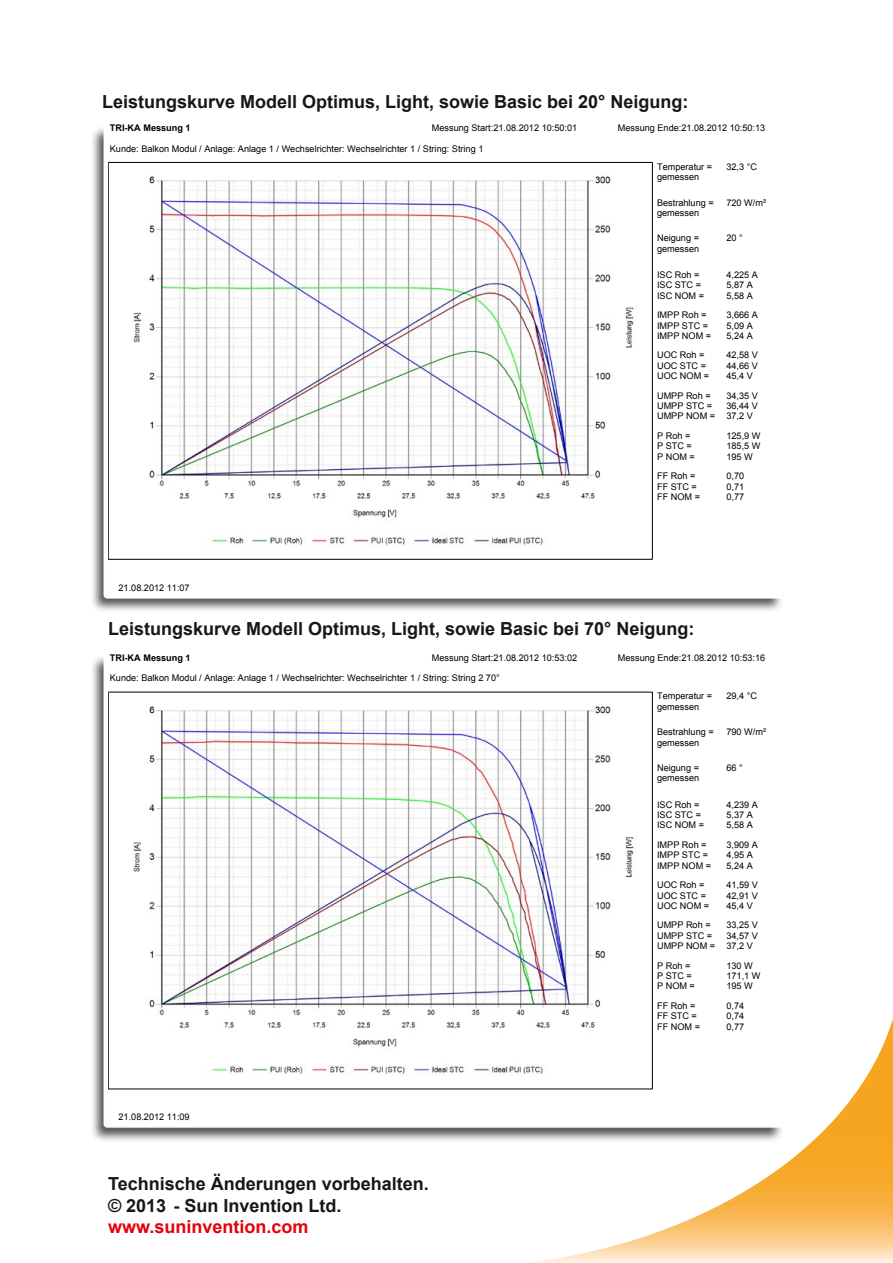
<style>
.page{position:relative;width:893px;height:1263px;background:#fff}
.page>*{position:absolute;margin:0;border:0;box-sizing:border-box;transform-origin:0 0}
.t1{font:700 18px/21.6px "Arial";color:#181716}
.t2{font:700 18px "Arial";color:#e3000b}
.t3{font:9.15px/10.4px "Arial";color:#000}
.t4{font:700 9.15px "Arial";color:#000}
</style>
<div class="page">
<svg style="left:529px;top:1019px;width:364px;height:244px"></svg>
<div style="left:91px;top:126px;width:693px;height:487px;background:#181716;opacity:.75"></div>
<div style="left:104px;top:119px;width:685px;height:480px;background:#fff"></div>
<img style="left:109px;top:163px;width:543px;height:396px">
<hr style="left:108px;top:162px;width:544px;height:1px;background:#000">
<hr style="left:108px;top:162px;width:1px;height:397px;background:#000">
<hr style="left:108px;top:559px;width:544px;height:1px;background:#000">
<hr style="left:652px;top:162px;width:1px;height:397px;background:#000">
<div style="left:91px;top:655px;width:693px;height:488px;background:#181716;opacity:.75"></div>
<div style="left:104px;top:648px;width:685px;height:480px;background:#fff"></div>
<img style="left:133px;top:693px;width:519px;height:395px">
<hr style="left:108px;top:692px;width:544px;height:1px;background:#000">
<hr style="left:108px;top:692px;width:1px;height:397px;background:#000">
<hr style="left:108px;top:1088px;width:544px;height:1px;background:#000">
<hr style="left:652px;top:692px;width:1px;height:397px;background:#000">
<h1 class="t1" style="left:102px;top:91px;width:588px">Leistungskurve Modell Optimus, Light, sowie Basic bei 20° Neigung:</h1>
<p class="t4" style="left:110px;top:122px;width:82px">TRI-KA Messung 1</p>
<p class="t3" style="left:432px;top:123px;width:147px">Messung Start:21.08.2012 10:50:01</p>
<p class="t3" style="left:657px;top:161px;width:57px">Temperatur =</p>
<p class="t3" style="left:657px;top:197px;width:58px">Bestrahlung =</p>
<p class="t3" style="left:618px;top:123px;width:149px">Messung Ende:21.08.2012 10:50:13</p>
<p class="t3" style="left:110px;top:143px;width:375px">Kunde: Balkon Modul / Anlage: Anlage 1 / Wechselrichter: Wechselrichter 1 / String: String 1</p>
<p class="t3" style="left:726px;top:161px;width:32px">32,3 °C</p>
<p class="t3" style="left:657px;top:172px;width:44px">gemessen</p>
<p class="t3" style="left:726px;top:197px;width:41px">720 W/m²</p>
<p class="t3" style="left:726px;top:233px;width:18px">20 °</p>
<p class="t3" style="left:657px;top:207px;width:44px">gemessen</p>
<p class="t3" style="left:657px;top:233px;width:43px">Neigung =</p>
<p class="t3" style="left:657px;top:243px;width:44px">gemessen</p>
<p class="t3" style="left:119px;top:582px;width:73px">21.08.2012 11:07</p>
<p class="t3" style="left:657px;top:269px;width:44px">ISC Roh =</p>
<p class="t3" style="left:726px;top:269px;width:33px">4,225 A</p>
<p class="t3" style="left:726px;top:310px;width:33px">3,666 A</p>
<p class="t3" style="left:726px;top:350px;width:33px">42,58 V</p>
<p class="t3" style="left:726px;top:390px;width:33px">34,35 V</p>
<p class="t3" style="left:726px;top:430px;width:36px">125,9 W</p>
<p class="t3" style="left:726px;top:471px;width:19px">0,70</p>
<p class="t3" style="left:657px;top:280px;width:45px">ISC STC =</p>
<p class="t3" style="left:726px;top:280px;width:28px">5,87 A</p>
<p class="t3" style="left:726px;top:320px;width:28px">5,09 A</p>
<p class="t3" style="left:726px;top:360px;width:33px">44,66 V</p>
<p class="t3" style="left:726px;top:401px;width:33px">36,44 V</p>
<p class="t3" style="left:726px;top:441px;width:36px">185,5 W</p>
<p class="t3" style="left:726px;top:481px;width:19px">0,71</p>
<p class="t3" style="left:657px;top:290px;width:49px">ISC NOM =</p>
<p class="t3" style="left:726px;top:290px;width:28px">5,58 A</p>
<p class="t3" style="left:657px;top:330px;width:56px">IMPP NOM =</p>
<p class="t3" style="left:726px;top:330px;width:28px">5,24 A</p>
<p class="t3" style="left:657px;top:371px;width:54px">UOC NOM =</p>
<p class="t3" style="left:726px;top:371px;width:28px">45,4 V</p>
<p class="t3" style="left:657px;top:411px;width:97px">UMPP NOM = 37,2 V</p>
<p class="t3" style="left:657px;top:451px;width:39px">P NOM =</p>
<p class="t3" style="left:726px;top:451px;width:28px">195 W</p>
<p class="t3" style="left:657px;top:491px;width:44px">FF NOM =</p>
<p class="t3" style="left:726px;top:491px;width:19px">0,77</p>
<p class="t3" style="left:657px;top:310px;width:51px">IMPP Roh =</p>
<p class="t3" style="left:657px;top:350px;width:51px">UOC Roh =<br>UOC STC =</p>
<p class="t3" style="left:657px;top:390px;width:57px">UMPP Roh =<br>UMPP STC =</p>
<p class="t3" style="left:657px;top:430px;width:36px">P Roh =<br>P STC =</p>
<p class="t3" style="left:657px;top:471px;width:41px">FF Roh =<br>FF STC =</p>
<p class="t3" style="left:657px;top:320px;width:53px">IMPP STC =</p>
<h1 class="t1" style="left:108px;top:618px;width:588px">Leistungskurve Modell Optimus, Light, sowie Basic bei 70° Neigung:</h1>
<p class="t4" style="left:110px;top:651px;width:82px">TRI-KA Messung 1</p>
<p class="t3" style="left:432px;top:653px;width:147px">Messung Start:21.08.2012 10:53:02</p>
<p class="t3" style="left:110px;top:673px;width:391px">Kunde: Balkon Modul / Anlage: Anlage 1 / Wechselrichter: Wechselrichter 1 / String: String 2 70°</p>
<p class="t3" style="left:119px;top:1112px;width:73px">21.08.2012 11:09</p>
<h1 class="t1" style="left:108px;top:1173px;width:322px">Technische Änderungen vorbehalten. © 2013 - Sun Invention Ltd.</h1>
<h1 class="t2" style="left:108px;top:1215px;width:202px">www.suninvention.com</h1>
<p class="t3" style="left:618px;top:653px;width:149px">Messung Ende:21.08.2012 10:53:16</p>
<p class="t3" style="left:657px;top:691px;width:57px">Temperatur =</p>
<p class="t3" style="left:657px;top:727px;width:58px">Bestrahlung =</p>
<p class="t3" style="left:657px;top:701px;width:44px">gemessen</p>
<p class="t3" style="left:657px;top:737px;width:44px">gemessen</p>
<p class="t3" style="left:657px;top:762px;width:43px">Neigung =</p>
<p class="t3" style="left:657px;top:773px;width:44px">gemessen</p>
<p class="t3" style="left:726px;top:691px;width:32px">29,4 °C</p>
<p class="t3" style="left:726px;top:727px;width:41px">790 W/m²</p>
<p class="t3" style="left:726px;top:762px;width:18px">66 °</p>
<p class="t3" style="left:657px;top:799px;width:44px">ISC Roh =</p>
<p class="t3" style="left:726px;top:799px;width:33px">4,239 A</p>
<p class="t3" style="left:726px;top:839px;width:33px">3,909 A</p>
<p class="t3" style="left:726px;top:880px;width:33px">41,59 V</p>
<p class="t3" style="left:726px;top:920px;width:33px">33,25 V</p>
<p class="t3" style="left:726px;top:960px;width:28px">130 W</p>
<p class="t3" style="left:726px;top:1000px;width:19px">0,74</p>
<p class="t3" style="left:657px;top:809px;width:45px">ISC STC =</p>
<p class="t3" style="left:726px;top:809px;width:28px">5,37 A</p>
<p class="t3" style="left:726px;top:850px;width:28px">4,95 A</p>
<p class="t3" style="left:726px;top:890px;width:33px">42,91 V</p>
<p class="t3" style="left:726px;top:930px;width:33px">34,57 V</p>
<p class="t3" style="left:726px;top:970px;width:36px">171,1 W</p>
<p class="t3" style="left:726px;top:1011px;width:19px">0,74</p>
<p class="t3" style="left:657px;top:820px;width:49px">ISC NOM =</p>
<p class="t3" style="left:726px;top:820px;width:28px">5,58 A</p>
<p class="t3" style="left:657px;top:860px;width:56px">IMPP NOM =</p>
<p class="t3" style="left:726px;top:860px;width:28px">5,24 A</p>
<p class="t3" style="left:657px;top:900px;width:54px">UOC NOM =</p>
<p class="t3" style="left:726px;top:900px;width:28px">45,4 V</p>
<p class="t3" style="left:657px;top:941px;width:97px">UMPP NOM = 37,2 V</p>
<p class="t3" style="left:657px;top:981px;width:39px">P NOM =</p>
<p class="t3" style="left:726px;top:981px;width:28px">195 W</p>
<p class="t3" style="left:657px;top:1021px;width:44px">FF NOM =</p>
<p class="t3" style="left:726px;top:1021px;width:19px">0,77</p>
<p class="t3" style="left:657px;top:839px;width:51px">IMPP Roh =</p>
<p class="t3" style="left:657px;top:880px;width:51px">UOC Roh =<br>UOC STC =</p>
<p class="t3" style="left:657px;top:920px;width:57px">UMPP Roh =<br>UMPP STC =</p>
<p class="t3" style="left:657px;top:960px;width:36px">P Roh =<br>P STC =</p>
<p class="t3" style="left:657px;top:1000px;width:41px">FF Roh =<br>FF STC =</p>
<p class="t3" style="left:657px;top:850px;width:53px">IMPP STC =</p>
</div>
